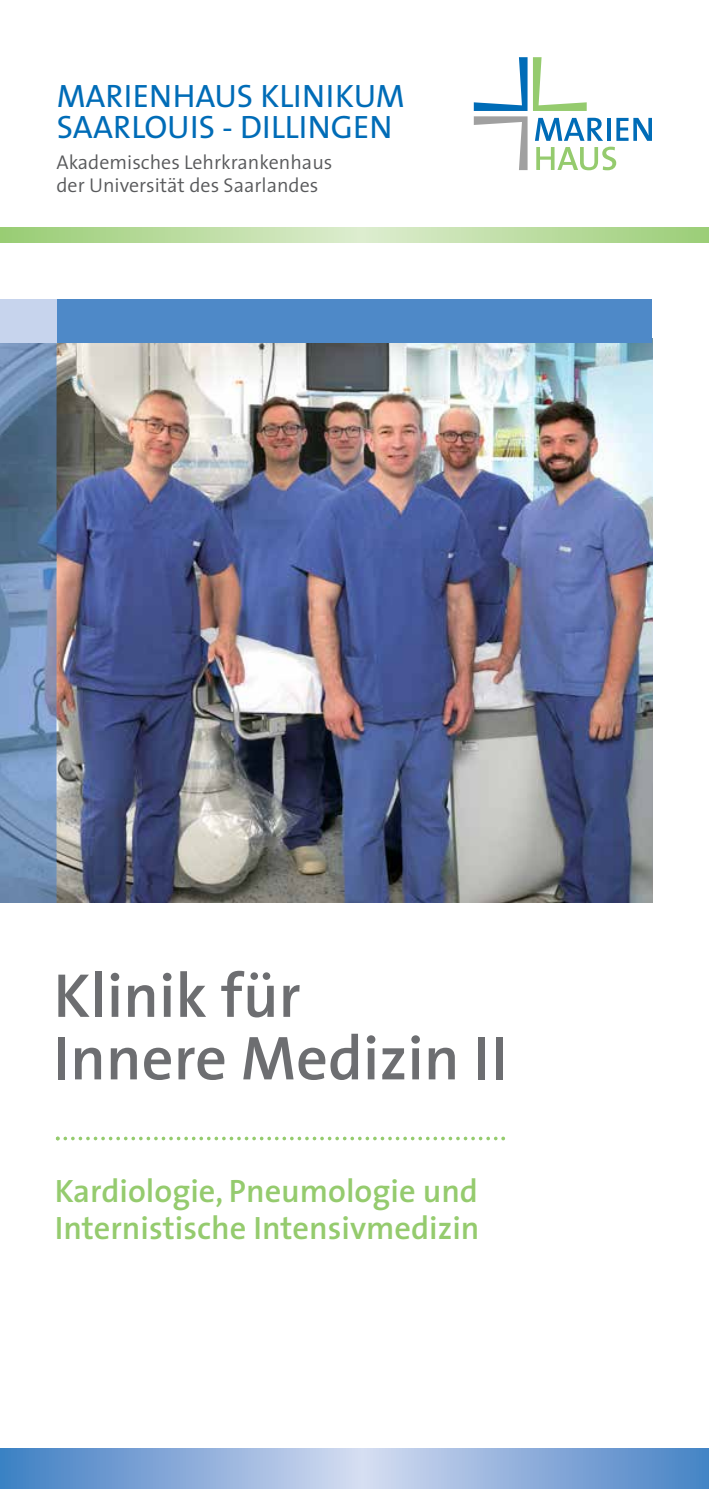
<style>
.page{position:relative;width:709px;height:1489px;background:#fff}
.page>*{position:absolute;margin:0;border:0;box-sizing:border-box;transform-origin:0 0}
.t1{font:600 62.5px/62.5px "The Sans";color:#6d6e71}
.t2{font:600 32.5px/37.5px "The Sans";color:#95cb6e}
.t3{font:32.5px/31px "The Sans";color:#006cb7}
.t4{font:300 20px/22.5px "The Sans";color:#58595b}
</style>
<div class="page">
<svg style="left:0;top:1448px;width:709px;height:40px;background:#8aacda"></svg>
<svg style="left:0;top:227px;width:709px;height:15px;background:#bbdca1"></svg>
<img style="left:57px;top:343px;width:595px;height:559px">
<svg style="left:536px;top:147px;width:80px;height:23px"></svg>
<svg style="left:535px;top:118px;width:68px;height:23px"></svg>
<svg style="left:607px;top:118px;width:3px;height:23px"></svg>
<svg style="left:616px;top:118px;width:36px;height:23px"></svg>
<svg style="left:533px;top:57px;width:53px;height:54px"></svg>
<svg style="left:474px;top:57px;width:53px;height:113px"></svg>
<div style="left:56px;top:299px;width:596px;height:44px;background:#4e89c8"></div>
<svg style="left:0;top:343px;width:57px;height:559px;background:#6c89ae"></svg>
<svg style="left:56px;top:1136px;width:449px;height:4px"></svg>
<div style="left:0;top:299px;width:57px;height:44px;background:#c7d4ed"></div>
<p class="t3" style="left:57px;top:83px;width:349px">MARIENHAUS KLINIKUM<br>SAARLOUIS - DILLINGEN</p>
<p class="t4" style="left:56px;top:154px;width:277px">Akademisches Lehrkrankenhaus der Universität des Saarlandes</p>
<h1 class="t1" style="left:53px;top:970px;width:455px">Klinik für<br>Innere Medizin II</h1>
<p class="t2" style="left:55px;top:1174px;width:426px">Kardiologie, Pneumologie und<br>Internistische Intensivmedizin</p>
</div>
